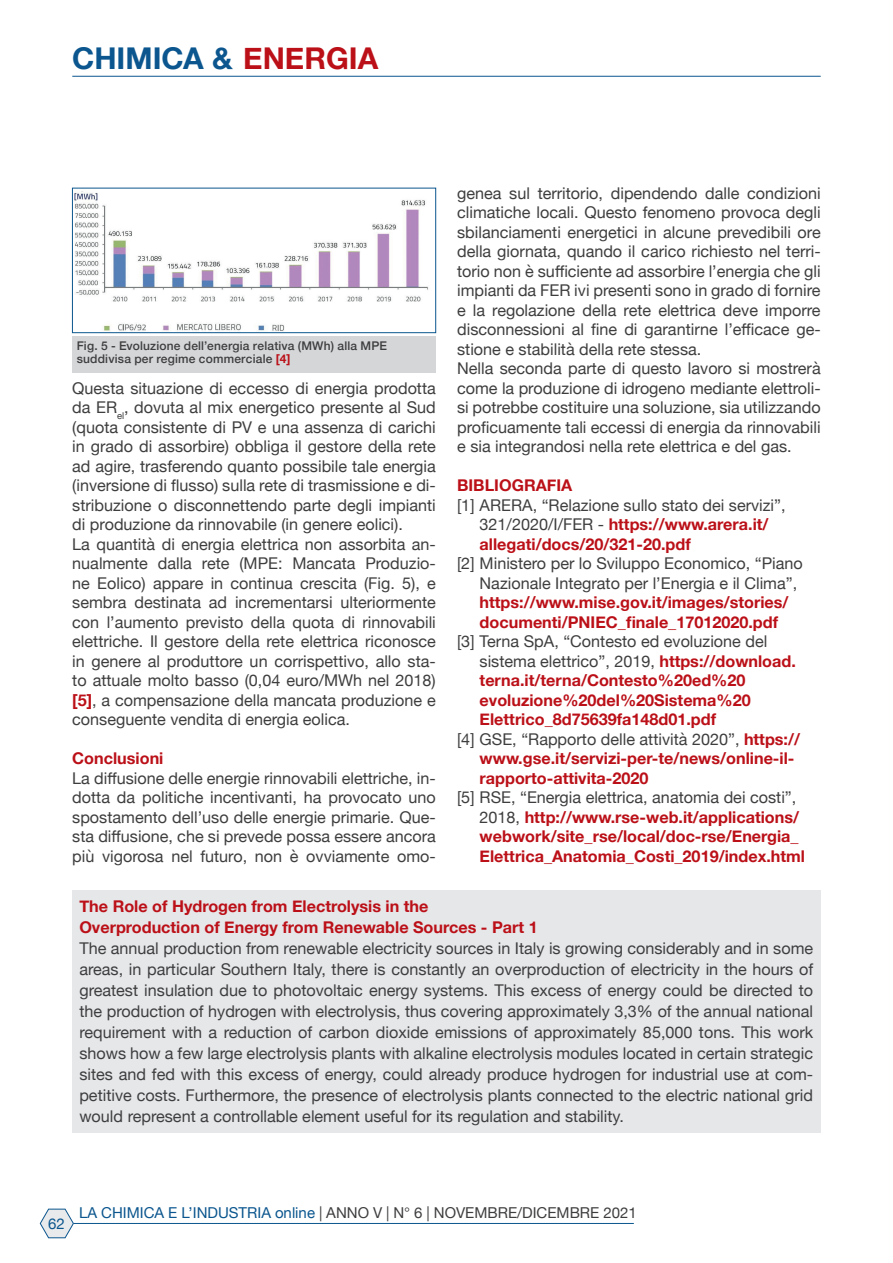
<style>
.page{position:relative;width:893px;height:1263px;background:#fff}
.page>*{position:absolute;margin:0;border:0;box-sizing:border-box;transform-origin:0 0}
.t1{font:700 30px "Helvetica Neue";color:#0b568e}
.Body_Text_2{font:16.2px/19.5px "Helvetica Neue";color:#3e3e3f;text-align:justify}
.Normale{font:16.2px/21px "Helvetica Neue";color:#3e3e3f;text-align:justify}
.Body_Text_2-2{font:700 16.2px/19.5px "Helvetica Neue";color:#bb1018}
.Normale-2{font:700 16.2px "Helvetica Neue";color:#bb1018}
.t2{font:15px "Helvetica Neue";color:#3e3e3f}
.t3{font:15px "Helvetica Neue";color:#0b568e}
.Dida{font:500 12px/13.5px "Helvetica Neue";letter-spacing:.015em;color:#3e3e3f}
.s1{color:#bb1018}
.s2{font-weight:700;color:#bb1018}
.s3{font-weight:400;color:#3e3e3f}
.s4{color:#0b568e}
</style>
<div class="page">
<hr style="left:72px;top:76px;width:749px;height:1px;background:#0b568e">
<svg style="left:40px;top:1209px;width:34px;height:29px"></svg>
<hr style="left:74px;top:1223px;width:560px;height:1px;background:#0b568e">
<div style="left:72px;top:890px;width:749px;height:242px;background:#e6e7e9"></div>
<img style="left:74px;top:191px;width:354px;height:140px">
<div style="left:72px;top:188px;width:364px;height:145px;border:1px solid #0b568e"></div>
<div style="left:72px;top:336px;width:364px;height:36px;background:#d5d6d8"></div>
<h1 class="t1" style="left:72px;top:35px;width:307px">CHIMICA &amp; <span class="s1">ENERGIA</span></h1>
<p class="Dida" style="left:77px;top:338px;width:312px">Fig. 5 - Evoluzione dell’energia relativa (MWh) alla MPE suddivisa per regime commerciale <span class="s2">[4]</span></p>
<p class="Body_Text_2" style="left:72px;top:379px;width:365px">Questa situazione di eccesso di energia prodotta da ER<sub>el</sub>, dovuta al mix energetico presente al Sud (quota consistente di PV e una assenza di carichi in grado di assorbire) obbliga il gestore della rete ad agire, trasferendo quanto possibile tale energia (inversione di flusso) sulla rete di trasmissione e di&shy;stribuzione o disconnettendo parte degli impianti di produzione da rinnovabile (in genere eolici).</p>
<p class="Body_Text_2" style="left:72px;top:535px;width:365px">La quantità di energia elettrica non assorbita an&shy;nualmente dalla rete (MPE: Mancata Produzio&shy;ne Eolico) appare in continua crescita (Fig. 5), e sembra destinata ad incrementarsi ulteriormente con l’aumento previsto della quota di rinnovabili elettriche. Il gestore della rete elettrica riconosce in genere al produttore un corrispettivo, allo sta&shy;to attuale molto basso (0,04 euro/MWh nel 2018) <span class="s2">[5]</span>, a compensazione della mancata produzione e conseguente vendita di energia eolica.</p>
<p class="Body_Text_2-2" style="left:72px;top:749px;width:93px">Conclusioni</p>
<p class="Body_Text_2" style="left:72px;top:769px;width:365px">La diffusione delle energie rinnovabili elettriche, in&shy;dotta da politiche incentivanti, ha provocato uno spostamento dell’uso delle energie primarie. Que&shy;sta diffusione, che si prevede possa essere ancora più vigorosa nel futuro, non è ovviamente omo-</p>
<p class="Body_Text_2" style="left:457px;top:184px;width:365px">genea sul territorio, dipendendo dalle condizioni climatiche locali. Questo fenomeno provoca degli sbilanciamenti energetici in alcune prevedibili ore della giornata, quando il carico richiesto nel terri&shy;torio non è sufficiente ad assorbire l’energia che gli impianti da FER ivi presenti sono in grado di fornire e la regolazione della rete elettrica deve imporre disconnessioni al fine di garantirne l’efficace ge&shy;stione e stabilità della rete stessa.</p>
<p class="Body_Text_2" style="left:457px;top:360px;width:365px">Nella seconda parte di questo lavoro si mostrerà come la produzione di idrogeno mediante elettroli&shy;si potrebbe costituire una soluzione, sia utilizzando proficuamente tali eccessi di energia da rinnovabili e sia integrandosi nella rete elettrica e del gas.</p>
<p class="Body_Text_2-2" style="left:457px;top:476px;width:117px">BIBLIOGRAFIA</p>
<p class="Body_Text_2" style="left:480px;top:496px;width:307px;text-align:left;text-indent:-22px">[1] ARERA, “Relazione sullo stato dei servizi”,<br>321/2020/I/FER - <span class="s2">https://www.arera.it/ allegati/docs/20/321-20.pdf</span></p>
<p class="Body_Text_2" style="left:480px;top:555px;width:325px;text-align:left;text-indent:-22px">[2] Ministero per lo Sviluppo Economico, “Piano Nazionale Integrato per l’Energia e il Clima”, <span class="s2">https://www.mise.gov.it/images/stories/ documenti/PNIEC_finale_17012020.pdf</span></p>
<p class="Body_Text_2-2" style="left:480px;top:632px;width:318px;text-indent:-22px"><span class="s3">[3] Terna SpA, “Contesto ed evoluzione del sistema elettrico”, 2019,</span> https://download. terna.it/terna/Contesto%20ed%20 evoluzione%20del%20Sistema%20<br>Elettrico_8d75639fa148d01.pdf</p>
<p class="Body_Text_2-2" style="left:480px;top:730px;width:322px;text-indent:-22px"><span class="s3">[4] GSE, “Rapporto delle attività 2020”,</span> https:// www.gse.it/servizi-per-te/news/online-il&shy;rapporto-attivita-2020</p>
<p class="Body_Text_2-2" style="left:480px;top:788px;width:327px;text-indent:-22px"><span class="s3">[5] RSE, “Energia elettrica, anatomia dei costi”, 2018,</span> http://www.rse-web.it/applications/ webwork/site_rse/local/doc-rse/Energia_ Elettrica_Anatomia_Costi_2019/index.html</p>
<p class="Normale-2" style="left:79px;top:893px;width:351px">The Role of Hydrogen from Electrolysis in the</p>
<p class="Normale-2" style="left:79px;top:914px;width:460px">Overproduction of Energy from Renewable Sources - Part 1</p>
<p class="Normale" style="left:79px;top:939px;width:735px">The annual production from renewable electricity sources in Italy is growing considerably and in some areas, in particular Southern Italy, there is constantly an overproduction of electricity in the hours of greatest insulation due to photovoltaic energy systems. This excess of energy could be directed to the production of hydrogen with electrolysis, thus covering approximately 3,3% of the annual national requirement with a reduction of carbon dioxide emissions of approximately 85,000 tons. This work shows how a few large electrolysis plants with alkaline electrolysis modules located in certain strategic sites and fed with this excess of energy, could already produce hydrogen for industrial use at com&shy;petitive costs. Furthermore, the presence of electrolysis plants connected to the electric national grid would represent a controllable element useful for its regulation and stability.</p>
<p class="t3" style="left:48px;top:1212px;width:18px">62</p>
<p class="t2" style="left:79px;top:1202px;width:559px"><span class="s4">LA CHIMICA E L’INDUSTRIA online</span> | ANNO V | N° 6 | NOVEMBRE/DICEMBRE 2021</p>
</div>
